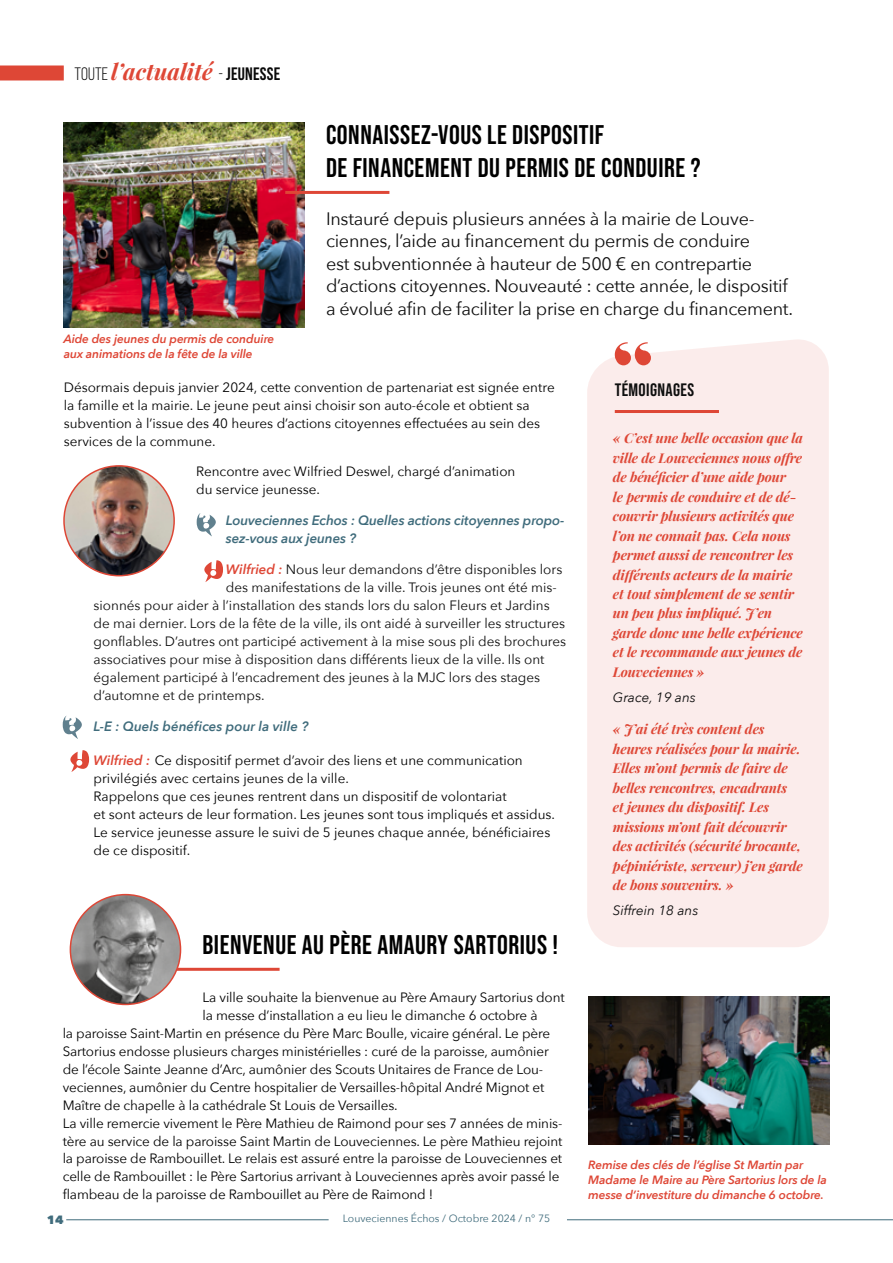
<style>
.page{position:relative;width:893px;height:1263px;background:#fff}
.page>*{position:absolute;margin:0;border:0;box-sizing:border-box;transform-origin:0 0}
.t1{font:27px/33px "Bebas Neue";letter-spacing:.02em;color:#000}
.t2{font:italic 700 22.5px "Playfair Display";color:#de4736}
.t3{font:18px/22.5px "Avenir Next";letter-spacing:-.015em;color:#0f0f0f}
.t4{font:18px "Bebas Neue";letter-spacing:.02em;color:#0f0f0f}
.t5{font:13.5px/18px "Avenir Next";letter-spacing:-.01em;color:#000}
.t6{font:italic 700 13.5px/19.5px "Playfair Display";letter-spacing:-.01em;color:#de4736}
.t7{font:13.5px "Avenir Next";color:#0f0f0f}
.t8{font:italic 600 13.5px/18px "Avenir Next";letter-spacing:-.01em;color:#406c7c}
.t9{font:italic 13.5px "Avenir Next";color:#0f0f0f}
.t10{font:italic 600 12px/15px "Avenir Next";letter-spacing:-.01em;color:#de4736}
.t11{font:800 12px "Avenir Next";color:#406c7c}
.t12{font:10.5px "Avenir Next";color:#406c7c}
.s1{font-family:"Bebas Neue";font-weight:400;font-style:normal;font-size:18px;color:#0a0a0a}
.s2{font-family:"Bebas Neue";font-style:normal;font-size:18px;color:#0a0a0a}
.s3{font-weight:600;font-style:italic;color:#de4736}
</style>
<div class="page">
<hr style="left:567px;top:1219px;width:326px;height:1px;background:#406c7c">
<hr style="left:66px;top:1219px;width:263px;height:1px;background:#406c7c">
<svg style="left:204px;top:560px;width:19px;height:22px"></svg>
<svg style="left:197px;top:513px;width:19px;height:23px"></svg>
<div style="left:0;top:65px;width:64px;height:15px;background:#de4736"></div>
<svg style="left:70px;top:750px;width:19px;height:22px"></svg>
<svg style="left:63px;top:715px;width:19px;height:24px"></svg>
<div style="left:587px;top:339px;width:242px;height:608px;background:#fbeceb"></div>
<hr style="left:615px;top:410px;width:104px;height:3px;background:#de4736">
<svg style="left:615px;top:342px;width:36px;height:23px"></svg>
<hr style="left:175px;top:968px;width:105px;height:3px;background:#de4736">
<img style="left:588px;top:996px;width:241px;height:148px">
<img style="left:64px;top:122px;width:241px;height:205px">
<hr style="left:285px;top:191px;width:104px;height:3px;background:#de4736">
<img style="left:64px;top:466px;width:110px;height:110px;border-radius:55px">
<div style="left:63px;top:465px;width:112px;height:111px;border:2px solid #de4736;border-radius:50%"></div>
<img style="left:71px;top:895px;width:109px;height:109px;border-radius:53px">
<div style="left:70px;top:894px;width:111px;height:111px;border:2px solid #de4736;border-radius:50%"></div>
<h2 class="t2" style="left:74px;top:56px;width:207px"><span class="s1">TOUTE</span>l’actualité <span class="s1">-</span> <span class="s2">JEUNESSE</span></h2>
<p class="t10" style="left:64px;top:331px;width:212px">Aide des jeunes du permis de conduire aux animations de la fête de la ville</p>
<h1 class="t1" style="left:326px;top:117px;width:376px">CONNAISSEZ-VOUS LE DISPOSITIF<br>DE FINANCEMENT DU PERMIS DE CONDUIRE ?</h1>
<p class="t3" style="left:326px;top:206px;width:468px">Instauré depuis plusieurs années à la mairie de Louve&shy;ciennes, l’aide au financement du permis de conduire<br>est subventionnée à hauteur de 500 € en contrepartie d’actions citoyennes. Nouveauté : cette année, le dispositif a évolué afin de faciliter la prise en charge du financement.</p>
<p class="t5" style="left:64px;top:377px;width:492px">Désormais depuis janvier 2024, cette convention de partenariat est signée entre la famille et la mairie. Le jeune peut ainsi choisir son auto-école et obtient sa subvention à l’issue des 40 heures d’actions citoyennes effectuées au sein des services de la commune.</p>
<p class="t5" style="left:196px;top:462px;width:321px">Rencontre avec Wilfried Deswel, chargé d’animation du service jeunesse.</p>
<p class="t8" style="left:226px;top:511px;width:340px">Louveciennes Echos : Quelles actions citoyennes propo&shy;sez-vous aux jeunes ?</p>
<p class="t7" style="left:226px;top:558px;width:338px"><span class="s3">Wilfried :</span> Nous leur demandons d’être disponibles lors</p>
<p class="t7" style="left:226px;top:576px;width:332px">des manifestations de la ville. Trois jeunes ont été mis-</p>
<p class="t7" style="left:94px;top:594px;width:458px">sionnés pour aider à l’installation des stands lors du salon Fleurs et Jardins</p>
<p class="t7" style="left:94px;top:612px;width:473px">de mai dernier. Lors de la fête de la ville, ils ont aidé à surveiller les structures</p>
<p class="t7" style="left:94px;top:630px;width:474px">gonflables. D’autres ont participé activement à la mise sous pli des brochures</p>
<p class="t7" style="left:94px;top:648px;width:452px">associatives pour mise à disposition dans différents lieux de la ville. Ils ont</p>
<p class="t7" style="left:94px;top:666px;width:448px">également participé à l’encadrement des jeunes à la MJC lors des stages</p>
<p class="t7" style="left:94px;top:684px;width:172px">d’automne et de printemps.</p>
<p class="t8" style="left:94px;top:716px;width:216px">L-E : Quels bénéfices pour la ville ?</p>
<p class="t5" style="left:94px;top:751px;width:463px"><span class="s3">Wilfried :</span> Ce dispositif permet d’avoir des liens et une communication privilégiés avec certains jeunes de la ville.<br>Rappelons que ces jeunes rentrent dans un dispositif de volontariat<br>et sont acteurs de leur formation. Les jeunes sont tous impliqués et assidus.<br>Le service jeunesse assure le suivi de 5 jeunes chaque année, bénéficiaires de ce dispositif.</p>
<h1 class="t1" style="left:203px;top:928px;width:357px">BIENVENUE AU PÈRE AMAURY SARTORIUS !</h1>
<p class="t5" style="left:203px;top:987px;width:364px">La ville souhaite la bienvenue au Père Amaury Sartorius dont</p>
<p class="t5" style="left:203px;top:1005px;width:337px">la messe d’installation a eu lieu le dimanche 6 octobre à</p>
<p class="t5" style="left:63px;top:1023px;width:489px">la paroisse Saint-Martin en présence du Père Marc Boulle, vicaire général. Le père</p>
<p class="t5" style="left:63px;top:1041px;width:488px">Sartorius endosse plusieurs charges ministérielles : curé de la paroisse, aumônier</p>
<p class="t5" style="left:63px;top:1059px;width:482px">de l’école Sainte Jeanne d’Arc, aumônier des Scouts Unitaires de France de Lou-</p>
<p class="t5" style="left:63px;top:1077px;width:483px">veciennes, aumônier du Centre hospitalier de Versailles-hôpital André Mignot et</p>
<p class="t5" style="left:63px;top:1095px;width:336px">Maître de chapelle à la cathédrale St Louis de Versailles.</p>
<p class="t5" style="left:63px;top:1113px;width:501px">La ville remercie vivement le Père Mathieu de Raimond pour ses 7 années de minis-</p>
<p class="t5" style="left:63px;top:1131px;width:501px">tère au service de la paroisse Saint Martin de Louveciennes. Le père Mathieu rejoint</p>
<p class="t5" style="left:63px;top:1149px;width:501px">la paroisse de Rambouillet. Le relais est assuré entre la paroisse de Louveciennes et</p>
<p class="t5" style="left:63px;top:1167px;width:498px">celle de Rambouillet : le Père Sartorius arrivant à Louveciennes après avoir passé le</p>
<p class="t5" style="left:63px;top:1185px;width:372px">flambeau de la paroisse de Rambouillet au Père de Raimond !</p>
<p class="t11" style="left:47px;top:1212px;width:18px">14</p>
<p class="t12" style="left:343px;top:1210px;width:209px">Louveciennes Échos / Octobre 2024 / n° 75</p>
<h3 class="t4" style="left:615px;top:380px;width:81px">TÉMOIGNAGES</h3>
<p class="t6" style="left:613px;top:428px;width:192px">« C’est une belle occasion que la ville de Louveciennes nous offre de bénéficier d’une aide pour<br>le permis de conduire et de dé&shy;couvrir plusieurs activités que l’on ne connait pas. Cela nous permet aussi de rencontrer les différents acteurs de la mairie et tout simplement de se sentir un peu plus impliqué. J’en garde donc une belle expérience et le recommande aux jeunes de<br>Louveciennes »</p>
<p class="t9" style="left:613px;top:686px;width:85px">Grace, 19 ans</p>
<p class="t6" style="left:613px;top:719px;width:191px">« J’ai été très content des heures réalisées pour la mairie.<br>Elles m’ont permis de faire de belles rencontres, encadrants<br>et jeunes du dispositif. Les missions m’ont fait découvrir des activités (sécurité brocante, pépiniériste, serveur) j’en garde de bons souvenirs. »</p>
<p class="t9" style="left:613px;top:899px;width:87px">Siffrein 18 ans</p>
<p class="t10" style="left:588px;top:1157px;width:240px">Remise des clés de l’église St Martin par<br>Madame le Maire au Père Sartorius lors de la messe d’investiture du dimanche 6 octobre.</p>
</div>
